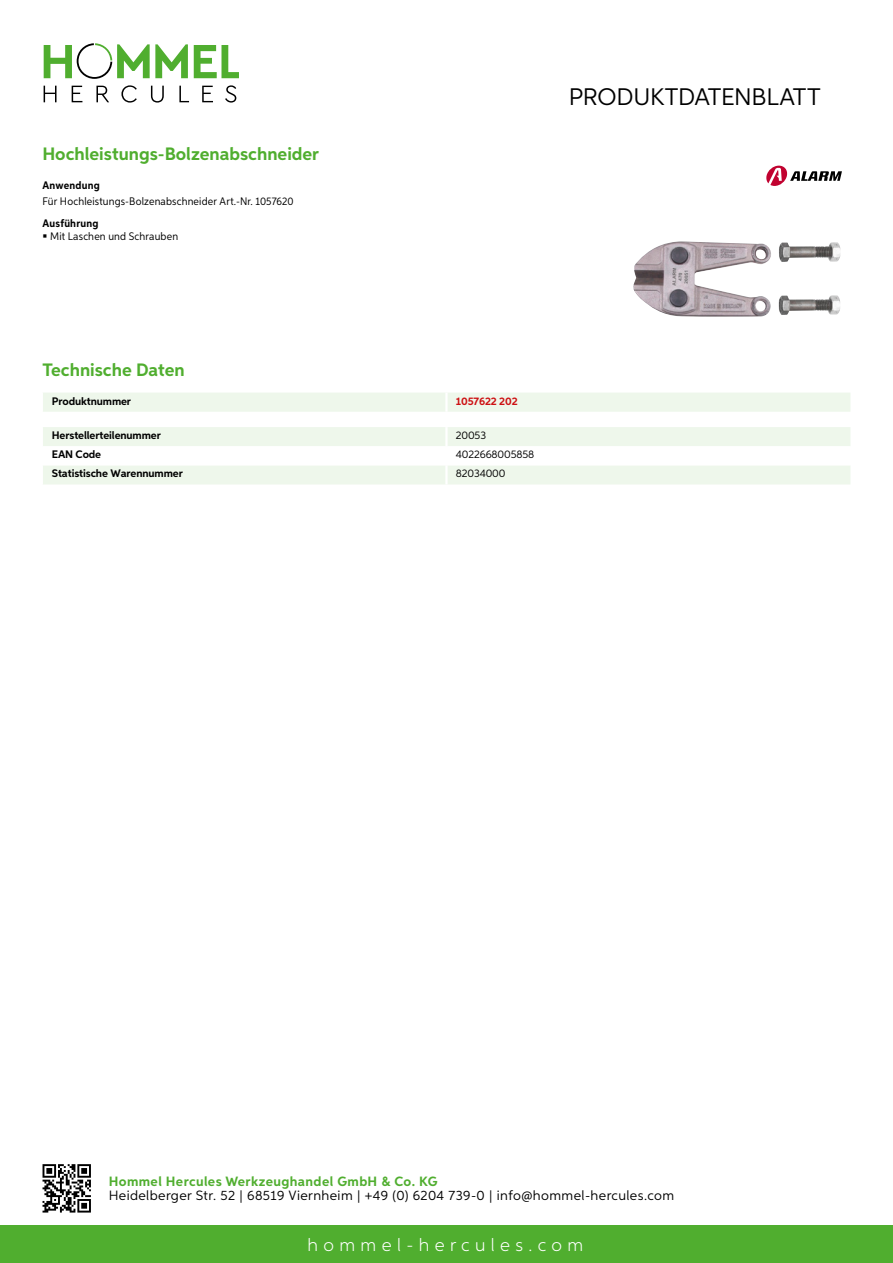
<style>
.page{position:relative;width:893px;height:1263px;background:#fff}
.page>*{position:absolute;margin:0;border:0;box-sizing:border-box;transform-origin:0 0}
.t1{font:24px "Aspira";letter-spacing:-.01em;color:#000}
.t2{font:700 18px "Aspira";color:#50ae2f}
.t3{font:300 18px "Aspira";letter-spacing:.3em;color:#fff}
.t4{font:13.5px "Aspira";letter-spacing:.03em;color:#000}
.t5{font:700 13.5px "Aspira";letter-spacing:.03em;color:#50ae2f}
.t6{font:10.95px "Aspira Nar";letter-spacing:.015em;color:#000}
.t7{font:700 10.95px "Aspira";letter-spacing:-.01em;color:#000}
.t8{font:10.95px "Aspira";letter-spacing:-.01em;color:#000}
.t9{font:700 10.95px "Aspira Nar";letter-spacing:.02em;color:#000}
.t10{font:700 10.95px "Aspira";letter-spacing:-.01em;color:#cd1013}
</style>
<div class="page">
<div style="left:0;top:1226px;width:893px;height:37px;background:#50ae2f"></div>
<svg style="left:43px;top:1164px;width:48px;height:48px"></svg>
<svg style="left:194px;top:45px;width:45px;height:33px"></svg>
<svg style="left:44px;top:43px;width:144px;height:36px"></svg>
<svg style="left:44px;top:86px;width:13px;height:16px"></svg>
<svg style="left:72px;top:86px;width:10px;height:16px"></svg>
<svg style="left:96px;top:86px;width:13px;height:16px"></svg>
<svg style="left:121px;top:85px;width:16px;height:18px"></svg>
<svg style="left:151px;top:86px;width:13px;height:17px"></svg>
<svg style="left:179px;top:86px;width:10px;height:16px"></svg>
<svg style="left:202px;top:86px;width:11px;height:16px"></svg>
<svg style="left:225px;top:85px;width:11px;height:18px"></svg>
<div style="left:43px;top:393px;width:807px;height:19px;background:#eef7eb"></div>
<hr style="left:445px;top:393px;width:3px;height:19px;background:#fff">
<svg style="left:43px;top:427px;width:807px;height:57px"></svg>
<hr style="left:445px;top:465px;width:3px;height:19px;background:#fff">
<img style="left:633px;top:241px;width:208px;height:76px">
<svg style="left:766px;top:166px;width:76px;height:20px"></svg>
<h2 class="t2" style="left:43px;top:142px;width:278px">Hochleistungs-Bolzenabschneider</h2>
<p class="t9" style="left:43px;top:179px;width:59px">Anwendung</p>
<p class="t6" style="left:43px;top:194px;width:253px">Für Hochleistungs-Bolzenabschneider Art.-Nr. 1057620</p>
<p class="t9" style="left:43px;top:216px;width:58px">Ausführung</p>
<p class="t6" style="left:50px;top:229px;width:130px">Mit Laschen und Schrauben</p>
<h1 class="t1" style="left:569px;top:82px;width:253px">Produktdatenblatt</h1>
<h2 class="t2" style="left:43px;top:358px;width:144px">Technische Daten</h2>
<p class="t7" style="left:52px;top:394px;width:81px">Produktnummer</p>
<p class="t10" style="left:456px;top:394px;width:63px">1057622 202</p>
<p class="t7" style="left:52px;top:428px;width:111px">Herstellerteilenummer</p>
<p class="t8" style="left:456px;top:429px;width:32px">20053</p>
<p class="t7" style="left:52px;top:448px;width:51px">EAN Code</p>
<p class="t8" style="left:456px;top:448px;width:80px">4022668005858</p>
<p class="t7" style="left:52px;top:467px;width:132px">Statistische Warennummer</p>
<p class="t8" style="left:456px;top:467px;width:51px">82034000</p>
<p class="t5" style="left:109px;top:1172px;width:330px">Hommel Hercules Werkzeughandel GmbH &amp; Co. KG</p>
<p class="t4" style="left:109px;top:1187px;width:567px">Heidelberger Str. 52 | 68519 Viernheim | +49 (0) 6204 739-0 | info@hommel-hercules.com</p>
<h2 class="t3" style="left:307px;top:1234px;width:277px">hommel-hercules.com</h2>
</div>
